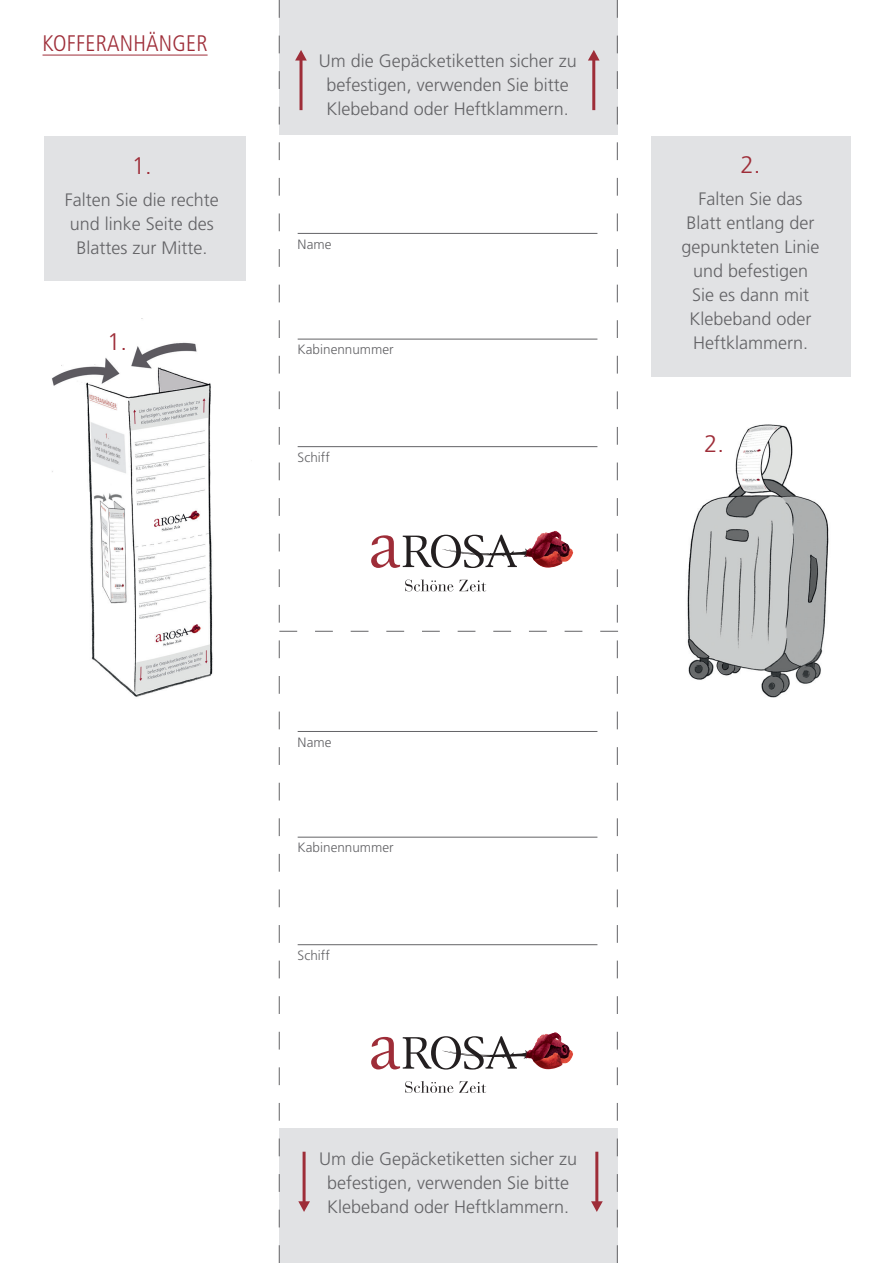
<style>
.page{position:relative;width:893px;height:1263px;background:#fff}
.page>*{position:absolute;margin:0;border:0;box-sizing:border-box;transform-origin:0 0}
.t1{font:300 24px "Frutiger LT";color:#9e2d38}
.t2{font:300 condensed 22.5px "Frutiger LT";letter-spacing:.01em;color:#9e2d38}
.t3{font:300 18px/24px "Frutiger LT";color:#636366;text-align:center}
.t4{font:300 13.5px "Frutiger LT";color:#636366}
</style>
<div class="page">
<img style="left:52px;top:342px;width:161px;height:355px">
<img style="left:687px;top:424px;width:142px;height:274px">
<hr style="left:43px;top:55px;width:165px;height:1px;background:#9e2d38">
<div style="left:44px;top:136px;width:202px;height:145px;background:#e1e2e4"></div>
<div style="left:651px;top:136px;width:199px;height:240px;background:#e1e2e4"></div>
<svg style="left:279px;top:0;width:339px;height:1263px"></svg>
<hr style="left:298px;top:731px;width:299px;height:1px;background:#636366">
<hr style="left:298px;top:837px;width:299px;height:1px;background:#636366">
<hr style="left:298px;top:944px;width:299px;height:1px;background:#636366">
<p class="t2" style="left:43px;top:30px;width:167px">KOFFERANHÄNGER</p>
<h1 class="t1" style="left:132px;top:152px;width:22px">1.</h1>
<p class="t3" style="left:65px;top:188px;width:155px">Falten Sie die rechte und linke Seite des<br>Blattes zur Mitte.</p>
<h1 class="t1" style="left:107px;top:328px;width:22px">1.</h1>
<p class="t3" style="left:319px;top:49px;width:259px">Um die Gepäcketiketten sicher zu befestigen, verwenden Sie bitte<br>Klebeband oder Heftklammern.</p>
<p class="t4" style="left:298px;top:236px;width:35px">Name</p>
<p class="t4" style="left:298px;top:342px;width:98px">Kabinennummer</p>
<p class="t4" style="left:298px;top:449px;width:34px">Schiff</p>
<h1 class="t1" style="left:740px;top:151px;width:22px">2.</h1>
<p class="t3" style="left:681px;top:187px;width:140px">Falten Sie das<br>Blatt entlang der gepunkteten Linie und befestigen<br>Sie es dann mit<br>Klebeband oder<br>Heftklammern.</p>
<h1 class="t1" style="left:704px;top:430px;width:22px">2.</h1>
<p class="t4" style="left:298px;top:734px;width:35px">Name</p>
<p class="t4" style="left:298px;top:840px;width:98px">Kabinennummer</p>
<p class="t4" style="left:298px;top:947px;width:34px">Schiff</p>
<p class="t3" style="left:319px;top:1147px;width:259px">Um die Gepäcketiketten sicher zu befestigen, verwenden Sie bitte<br>Klebeband oder Heftklammern.</p>
</div>
